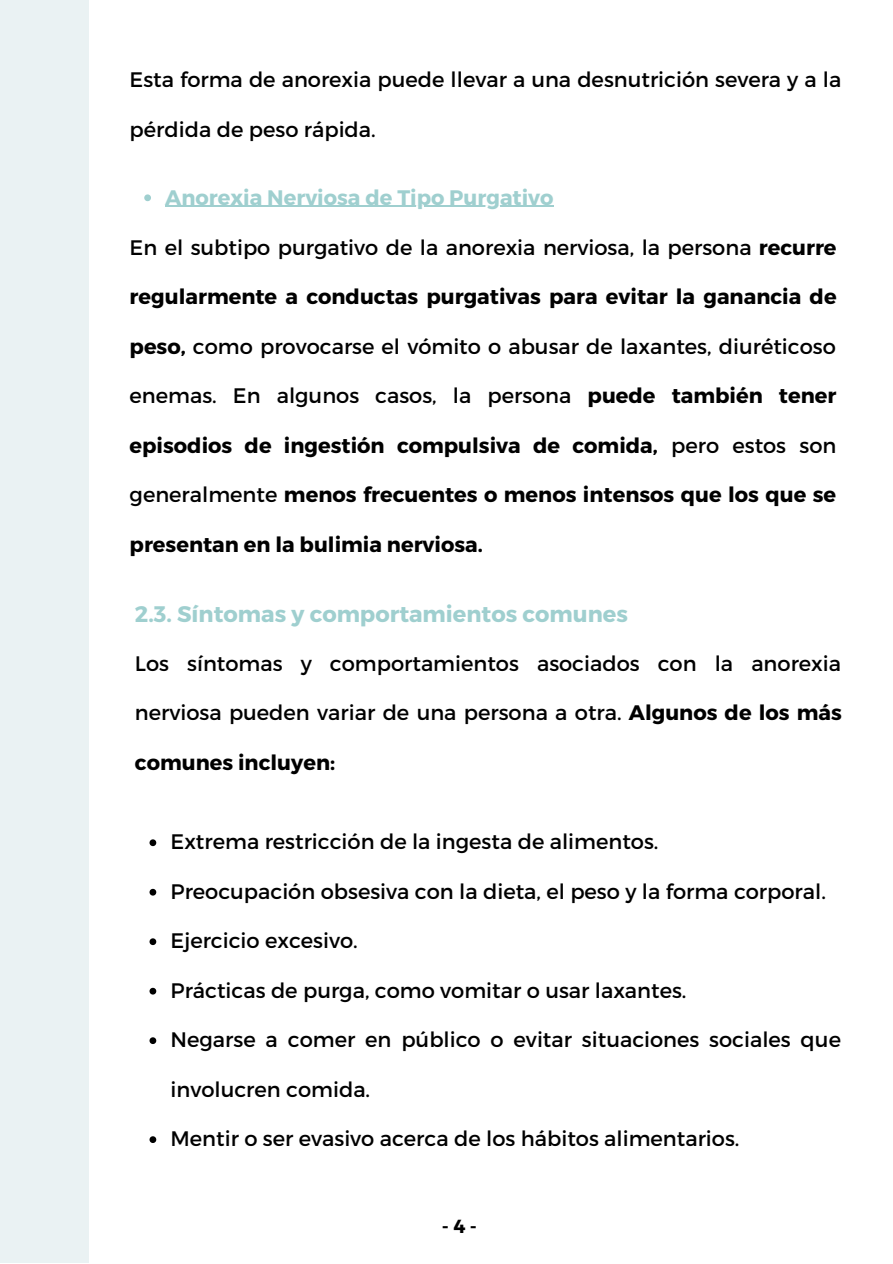
<style>
.page{position:relative;width:893px;height:1264px;background:#fff}
.page>*{position:absolute;margin:0;border:0;box-sizing:border-box;transform-origin:0 0}
.t1{font:700 22.5px "Montserrat";color:#9fcfcf}
.t2{font:21px "Montserrat";color:#000}
.t3{font:700 21px "Montserrat";color:#000}
.t4{font:700 21px "Montserrat";color:#9fcfcf}
.t5{font:700 18.9px "Montserrat";color:#000}
.s1{font-weight:700}
.s2{font-weight:400}
</style>
<div class="page">
<div style="left:0;top:0;width:89px;height:1262px;background:#eaf2f3"></div>
<svg style="left:144px;top:194px;width:7px;height:7px"></svg>
<hr style="left:165px;top:206px;width:388px;height:1px;background:#9fcfcf">
<svg style="left:149px;top:839px;width:7px;height:7px"></svg>
<svg style="left:149px;top:888px;width:7px;height:7px"></svg>
<svg style="left:149px;top:938px;width:7px;height:7px"></svg>
<svg style="left:149px;top:987px;width:7px;height:7px"></svg>
<svg style="left:149px;top:1037px;width:7px;height:7px"></svg>
<svg style="left:149px;top:1136px;width:7px;height:6px"></svg>
<p class="t2" style="left:130px;top:66px;width:713px">Esta forma de anorexia puede llevar a una desnutrición severa y a la</p>
<p class="t2" style="left:130px;top:115px;width:248px">pérdida de peso rápida.</p>
<p class="t4" style="left:165px;top:183px;width:390px">Anorexia Nerviosa de Tipo Purgativo</p>
<p class="t2" style="left:130px;top:234px;width:708px">En el subtipo purgativo de la anorexia nerviosa, la persona <span class="s1">recurre</span></p>
<p class="t3" style="left:130px;top:283px;width:708px">regularmente a conductas purgativas para evitar la ganancia de</p>
<p class="t2" style="left:130px;top:333px;width:707px"><span class="s1">peso,</span> como provocarse el vómito o abusar de laxantes, diuréticoso</p>
<p class="t2" style="left:130px;top:382px;width:708px">enemas. En algunos casos, la persona <span class="s1">puede también tener</span></p>
<p class="t3" style="left:130px;top:432px;width:708px">episodios de ingestión compulsiva de comida, <span class="s2">pero estos son</span></p>
<p class="t3" style="left:130px;top:481px;width:708px"><span class="s2">generalmente</span> menos frecuentes o menos intensos que los que se</p>
<p class="t3" style="left:130px;top:530px;width:355px">presentan en la bulimia nerviosa.</p>
<p class="t1" style="left:135px;top:599px;width:494px">2.3. Síntomas y comportamientos comunes</p>
<p class="t2" style="left:135px;top:649px;width:707px">Los síntomas y comportamientos asociados con la anorexia</p>
<p class="t2" style="left:135px;top:699px;width:708px">nerviosa pueden variar de una persona a otra. <span class="s1">Algunos de los más</span></p>
<p class="t3" style="left:135px;top:748px;width:202px">comunes incluyen:</p>
<p class="t2" style="left:170px;top:828px;width:489px">Extrema restricción de la ingesta de alimentos.</p>
<p class="t2" style="left:170px;top:877px;width:656px">Preocupación obsesiva con la dieta, el peso y la forma corporal.</p>
<p class="t2" style="left:170px;top:927px;width:189px">Ejercicio excesivo.</p>
<p class="t2" style="left:170px;top:976px;width:517px">Prácticas de purga, como vomitar o usar laxantes.</p>
<p class="t2" style="left:170px;top:1026px;width:672px">Negarse a comer en público o evitar situaciones sociales que</p>
<p class="t2" style="left:170px;top:1075px;width:201px">involucren comida.</p>
<p class="t2" style="left:170px;top:1125px;width:570px">Mentir o ser evasivo acerca de los hábitos alimentarios.</p>
<p class="t5" style="left:442px;top:1214px;width:36px">-4-</p>
</div>
